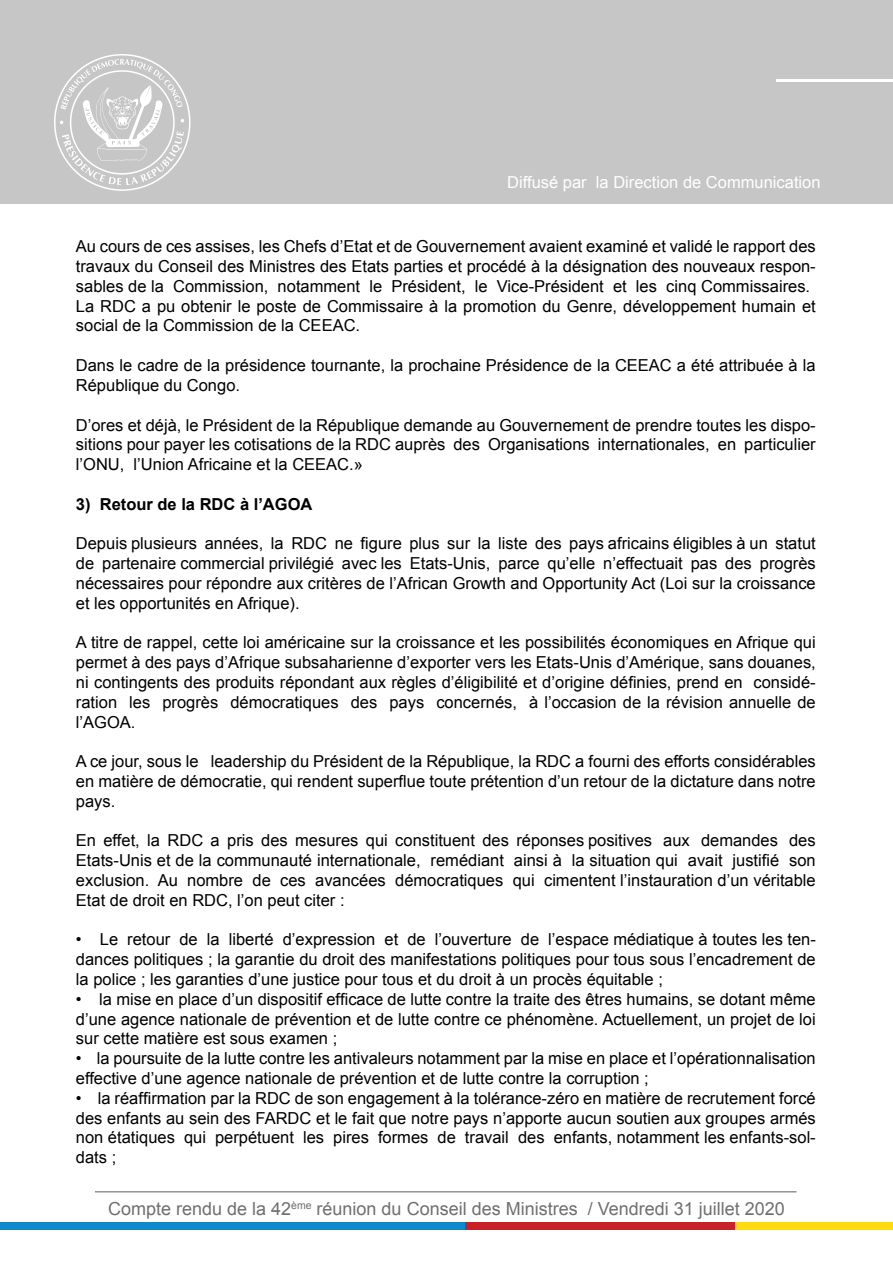
<style>
.page{position:relative;width:893px;height:1263px;background:#fff}
.page>*{position:absolute;margin:0;border:0;box-sizing:border-box;transform-origin:0 0}
.t1{font:18px "Arial";color:#706f6f}
.t2{font:16.5px/19.8px "Arial";color:#000;text-align:justify}
.t3{font:16.5px "Arial";color:#fff}
.t4{font:700 16.5px "Arial";color:#000}
</style>
<div class="page">
<div style="left:0;top:0;width:893px;height:204px;background:#c7c6c6"></div>
<hr style="left:776px;top:79px;width:117px;height:3px;background:#fff">
<svg style="left:54px;top:54px;width:137px;height:137px"></svg>
<hr style="left:95px;top:1191px;width:701px;height:1px;background:#706f6f">
<div style="left:0;top:1222px;width:465px;height:7px;background:#0f89cb"></div>
<div style="left:465px;top:1222px;width:271px;height:7px;background:#c92128"></div>
<div style="left:736px;top:1222px;width:157px;height:7px;background:#ffdb0f"></div>
<p class="t3" style="left:507px;top:171px;width:315px">Diffusé par la Direction de Communication</p>
<p class="t2" style="left:76px;top:237px;width:741px;text-align:left">Au cours de ces assises, les Chefs d’Etat et de Gouvernement avaient examiné et validé le rapport des travaux du Conseil des Ministres des Etats parties et procédé à la désignation des nouveaux respon&shy;sables de la Commission, notamment le Président, le Vice-Président et les cinq Commissaires.<br>La RDC a pu obtenir le poste de Commissaire à la promotion du Genre, développement humain et social de la Commission de la CEEAC.</p>
<p class="t2" style="left:76px;top:356px;width:741px">Dans le cadre de la présidence tournante, la prochaine Présidence de la CEEAC a été attribuée à la<br>République du Congo.</p>
<p class="t2" style="left:76px;top:415px;width:741px">D’ores et déjà, le Président de la République demande au Gouvernement de prendre toutes les dispo&shy;sitions pour payer les cotisations de la RDC auprès des Organisations internationales, en particulier l’ONU, l’Union Africaine et la CEEAC.»</p>
<p class="t4" style="left:76px;top:493px;width:238px">3) Retour de la RDC à l’AGOA</p>
<p class="t2" style="left:76px;top:534px;width:741px">Depuis plusieurs années, la RDC ne figure plus sur la liste des pays africains éligibles à un statut de partenaire commercial privilégié avec les Etats-Unis, parce qu’elle n’effectuait pas des progrès nécessaires pour répondre aux critères de l’African Growth and Opportunity Act (Loi sur la croissance et les opportunités en Afrique).</p>
<p class="t2" style="left:76px;top:633px;width:741px">A titre de rappel, cette loi américaine sur la croissance et les possibilités économiques en Afrique qui permet à des pays d’Afrique subsaharienne d’exporter vers les Etats-Unis d’Amérique, sans douanes, ni contingents des produits répondant aux règles d’éligibilité et d’origine définies, prend en considé&shy;ration les progrès démocratiques des pays concernés, à l’occasion de la révision annuelle de l’AGOA.</p>
<p class="t2" style="left:76px;top:752px;width:741px">A ce jour, sous le leadership du Président de la République, la RDC a fourni des efforts considérables en matière de démocratie, qui rendent superflue toute prétention d’un retour de la dictature dans notre pays.</p>
<p class="t2" style="left:76px;top:831px;width:741px">En effet, la RDC a pris des mesures qui constituent des réponses positives aux demandes des Etats-Unis et de la communauté internationale, remédiant ainsi à la situation qui avait justifié son exclusion. Au nombre de ces avancées démocratiques qui cimentent l’instauration d’un véritable Etat de droit en RDC, l’on peut citer :</p>
<p class="t2" style="left:76px;top:930px;width:741px">• Le retour de la liberté d’expression et de l’ouverture de l’espace médiatique à toutes les ten&shy;dances politiques ; la garantie du droit des manifestations politiques pour tous sous l’encadrement de la police ; les garanties d’une justice pour tous et du droit à un procès équitable ;</p>
<p class="t2" style="left:76px;top:989px;width:741px">• la mise en place d’un dispositif efficace de lutte contre la traite des êtres humains, se dotant même d’une agence nationale de prévention et de lutte contre ce phénomène. Actuellement, un projet de loi sur cette matière est sous examen ;</p>
<p class="t2" style="left:76px;top:1049px;width:741px">• la poursuite de la lutte contre les antivaleurs notamment par la mise en place et l’opérationnalisation effective d’une agence nationale de prévention et de lutte contre la corruption ;</p>
<p class="t2" style="left:76px;top:1088px;width:741px">• la réaffirmation par la RDC de son engagement à la tolérance-zéro en matière de recrutement forcé des enfants au sein des FARDC et le fait que notre pays n’apporte aucun soutien aux groupes armés non étatiques qui perpétuent les pires formes de travail des enfants, notamment les enfants-sol&shy;dats ;</p>
<p class="t1" style="left:108px;top:1197px;width:678px">Compte rendu de la 42<sup>ème</sup> réunion du Conseil des Ministres / Vendredi 31 juillet 2020</p>
</div>
